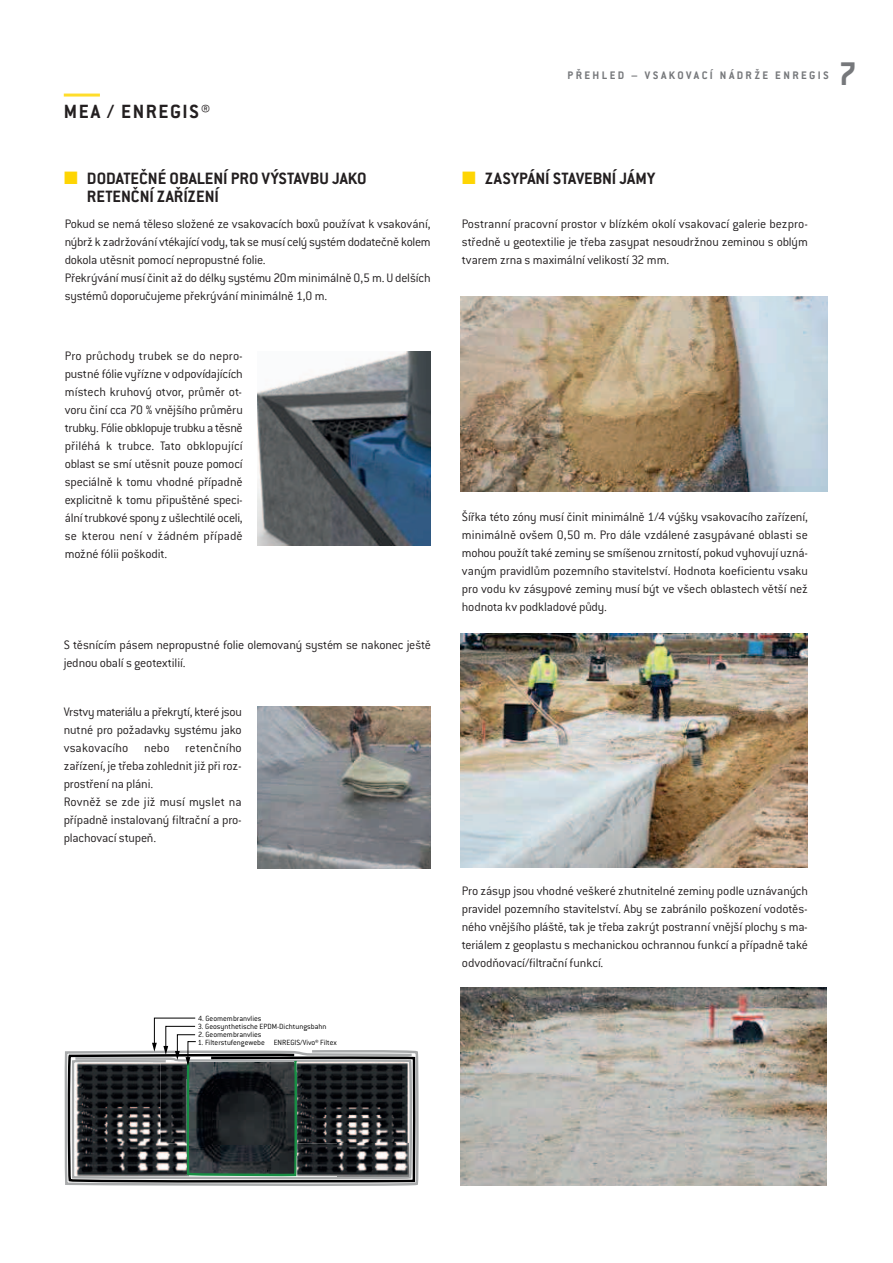
<style>
.page{position:relative;width:893px;height:1263px;background:#fff}
.page>*{position:absolute;margin:0;border:0;box-sizing:border-box;transform-origin:0 0}
.t1{font:700 36px "Conduit ITC Pro";color:#76787b}
.t2{font:700 21px "Conduit ITC Pro";letter-spacing:.075em;color:#231f20}
.t3{font:700 18px/18px "Conduit ITC Pro";color:#231f20}
.t4{font:300 13.5px/18px "Conduit ITC Pro";letter-spacing:-.015em;color:#231f20;text-align:justify}
.t5{font:700 12px "Conduit ITC Pro";letter-spacing:.2em;color:#76787b}
.t6{font:300 8.25px "Conduit ITC Pro";color:#000001}
.s1{color:#fed503}
</style>
<div class="page">
<hr style="left:64px;top:94px;width:36px;height:3px;background:#ffdd2b">
<img style="left:258px;top:351px;width:173px;height:194px">
<img style="left:258px;top:706px;width:173px;height:162px">
<svg style="left:64px;top:1050px;width:355px;height:136px;background:#8d8e8f"></svg>
<svg style="left:71px;top:1017px;width:343px;height:164px"></svg>
<img style="left:294px;top:1062px;width:115px;height:81px">
<img style="left:160px;top:1060px;width:27px;height:2px">
<img style="left:297px;top:1143px;width:112px;height:33px">
<img style="left:74px;top:1062px;width:115px;height:114px">
<img style="left:461px;top:297px;width:367px;height:195px">
<img style="left:461px;top:634px;width:347px;height:233px">
<img style="left:461px;top:987px;width:366px;height:199px">
<h2 class="t2" style="left:64px;top:105px;width:148px">MEA / ENREGIS®</h2>
<h3 class="t3" style="left:87px;top:171px;width:281px;text-indent:-23px"><span class="s1">■</span> DODATEČNÉ OBALENÍ PRO VÝSTAVBU JAKO<br>RETENČNÍ ZAŘÍZENÍ</h3>
<p class="t4" style="left:65px;top:216px;width:367px;text-align:left">Pokud se nemá těleso složené ze vsakovacích boxů používat k vsakování, nýbrž k zadržování vtékající vody, tak se musí celý systém dodatečně kolem dokola utěsnit pomocí nepropustné folie.<br>Překrývání musí činit až do délky systému 20m minimálně 0,5 m. U delších systémů doporučujeme překrývání minimálně 1,0 m.</p>
<p class="t4" style="left:65px;top:348px;width:180px">Pro průchody trubek se do nepro&shy;pustné fólie vyřízne v odpovídajících místech kruhový otvor, průměr ot&shy;voru činí cca 70 % vnějšího průměru trubky. Fólie obklopuje trubku a těsně přiléhá k trubce. Tato obklopující oblast se smí utěsnit pouze pomocí speciálně k tomu vhodné případně explicitně k tomu připuštěné speci&shy;ální trubkové spony z ušlechtilé oceli, se kterou není v žádném případě možné fólii poškodit.</p>
<p class="t4" style="left:64px;top:638px;width:369px">S těsnícím pásem nepropustné folie olemovaný systém se nakonec ještě jednou obalí s geotextilií.</p>
<p class="t4" style="left:64px;top:704px;width:180px;text-align:left">Vrstvy materiálu a překrytí, které jsou nutné pro požadavky systému jako vsakovacího nebo retenčního zařízení, je třeba zohlednit již při roz&shy;prostření na pláni.<br>Rovněž se zde již musí myslet na případně instalovaný filtrační a pro&shy;plachovací stupeň.</p>
<p class="t6" style="left:198px;top:1015px;width:65px">4. Geomembranvlies</p>
<p class="t6" style="left:198px;top:1023px;width:130px">3. Geosynthetische EPDM-Dichtungsbahn</p>
<p class="t6" style="left:198px;top:1031px;width:65px">2. Geomembranvlies</p>
<p class="t6" style="left:198px;top:1039px;width:141px">1. Filterstufengewebe ENREGIS/Vivo® Filtex</p>
<p class="t5" style="left:568px;top:72px;width:263px">PŘEHLED – VSAKOVACÍ NÁDRŽE ENREGIS</p>
<h1 class="t1" style="left:839px;top:62px;width:20px">7</h1>
<h3 class="t3" style="left:462px;top:171px;width:195px"><span class="s1">■</span> ZASYPÁNÍ STAVEBNÍ JÁMY</h3>
<p class="t4" style="left:462px;top:216px;width:348px">Postranní pracovní prostor v blízkém okolí vsakovací galerie bezpro&shy;středně u geotextilie je třeba zasypat nesoudržnou zeminou s oblým tvarem zrna s maximální velikostí 32 mm.</p>
<p class="t4" style="left:462px;top:509px;width:348px">Šířka této zóny musí činit minimálně 1/4 výšky vsakovacího zařízení, minimálně ovšem 0,50 m. Pro dále vzdálené zasypávané oblasti se mohou použít také zeminy se smíšenou zrnitostí, pokud vyhovují uzná&shy;vaným pravidlům pozemního stavitelství. Hodnota koeficientu vsaku pro vodu kv zásypové zeminy musí být ve všech oblastech větší než hodnota kv podkladové půdy.</p>
<p class="t4" style="left:462px;top:884px;width:348px">Pro zásyp jsou vhodné veškeré zhutnitelné zeminy podle uznávaných pravidel pozemního stavitelství. Aby se zabránilo poškození vodotěs&shy;ného vnějšího pláště, tak je třeba zakrýt postranní vnější plochy s ma&shy;teriálem z geoplastu s mechanickou ochrannou funkcí a případně také odvodňovací/filtrační funkcí.</p>
</div>
